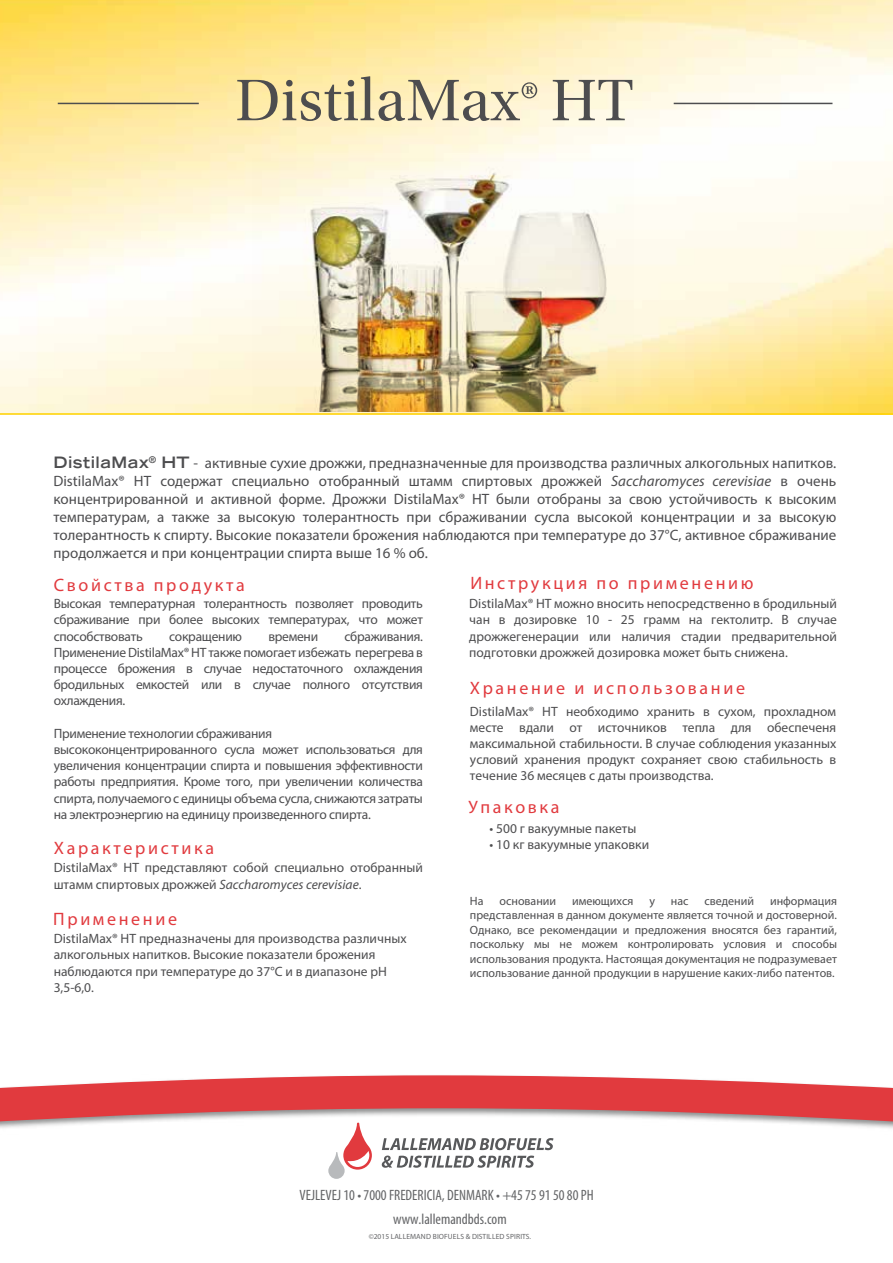
<style>
.page{position:relative;width:893px;height:1263px;background:#fff}
.page>*{position:absolute;margin:0;border:0;box-sizing:border-box;transform-origin:0 0}
.t1{font:61.5px "Utopia Std Subh";letter-spacing:.01em;color:#4d4d4f}
.t2{font:18px "Myriad Pro";letter-spacing:.145em;color:#e13a3e}
.t3{font:15px/18px "Myriad Pro";color:#4d4d4f;text-align:justify}
.t4{font:condensed 15px/23.7px "Myriad Pro";color:#636466;text-align:center}
.t5{font:13.5px/16.2px "Myriad Pro";letter-spacing:-.02em;color:#4d4d4f;text-align:justify}
.t6{font:13.5px/16.2px "Myriad Pro";color:#4d4d4f}
.t7{font:12px/14.4px "Myriad Pro";color:#4d4d4f;text-align:justify}
.t8{font:7.5px "Myriad Pro";letter-spacing:.02em;color:#636466}
.s1{font-size:79.5px}
.s2{font-family:"Trade Gothic LT Std";font-weight:700;font-stretch:expanded;font-size:15.75px}
.s3{font-style:italic}
</style>
<div class="page">
<img style="left:0;top:0;width:893px;height:413px">
<hr style="left:58px;top:103px;width:141px;height:1px;background:#4d4d4f">
<hr style="left:674px;top:103px;width:158px;height:1px;background:#4d4d4f">
<hr style="left:0;top:413px;width:893px;height:2px;background:#ffd200">
<svg style="left:0;top:1075px;width:893px;height:104px"></svg>
<img style="left:252px;top:158px;width:381px;height:254px">
<h1 class="t1" style="left:235px;top:67px;width:400px">DistilaMax<span class="s1">®</span> HT</h1>
<p class="t3" style="left:53px;top:454px;width:784px"><span class="s2">DistilaMax</span><sup>®</sup> <span class="s2">HT</span> - активные сухие дрожжи, предназначенные для производства различных алкогольных напитков.<br>DistilaMax® HT cодержат специально отобранный штамм спиртовых дрожжей <span class="s3">Saccharomyces cerevisiae</span> в очень концентрированной и активной форме. Дрожжи DistilaMax® HT были отобраны за свою устойчивость к высоким температурам, а также за высокую толерантность при сбраживании сусла высокой концентрации и за высокую толерантность к спирту. Высокие показатели брожения наблюдаются при температуре до 37°C, активное сбраживание продолжается и при концентрации спирта выше 16 % об.</p>
<p class="t5" style="left:54px;top:595px;width:371px">Высокая температурная толерантность позволяет проводить сбраживание при более высоких температурах, что может способствовать</p>
<h2 class="t2" style="left:54px;top:574px;width:193px">Свойства продукта</h2>
<h2 class="t2" style="left:470px;top:572px;width:285px">Инструкция по применению</h2>
<p class="t5" style="left:469px;top:595px;width:369px">DistilaMax® HT можно вносить непосредственно в бродильный чан в дозировке 10 - 25 грамм на гектолитр. В случае дрожжегенерации или наличия стадии предварительной подготовки дрожжей дозировка может быть снижена.</p>
<p class="t5" style="left:54px;top:628px;width:371px;text-indent:291px">сбраживания.<br>Применение DistilaMax® HT также помогает избежать перегрева в процессе брожения в случае недостаточного охлаждения бродильных емкостей или в случае полного отсутствия охлаждения.</p>
<p class="t5" style="left:54px;top:725px;width:371px;text-align:left">Применение технологии сбраживания высококонцентрированного сусла может использоваться для увеличения концентрации спирта и повышения эффективности работы предприятия. Кроме того, при увеличении количества спирта, получаемого с единицы объема сусла, снижаются затраты на электроэнергию на единицу произведенного спирта.</p>
<p class="t5" style="left:169px;top:628px;width:74px">сокращению</p>
<p class="t5" style="left:268px;top:628px;width:51px">времени</p>
<h2 class="t2" style="left:470px;top:677px;width:277px">Хранение и использование</h2>
<p class="t5" style="left:470px;top:703px;width:368px">DistilaMax® HT необходимо хранить в сухом, прохладном месте вдали от источников тепла для обеспеченя максимальной стабильности. В случае соблюдения указанных условий хранения продукт сохраняет свою стабильность в течение 36 месяцев с даты производства.</p>
<h2 class="t2" style="left:468px;top:796px;width:93px">Упаковка</h2>
<h2 class="t2" style="left:54px;top:836px;width:162px">Характеристика</h2>
<p class="t6" style="left:54px;top:860px;width:371px">DistilaMax® HT представляют собой специально отобранный штамм спиртовых дрожжей <span class="s3">Saccharomyces cerevisiae</span>.</p>
<h2 class="t2" style="left:53px;top:908px;width:125px">Применение</h2>
<p class="t6" style="left:54px;top:930px;width:354px">DistilaMax® HT предназначены для производства различных алкогольных напитков. Высокие показатели брожения наблюдаются при температуре до 37°C и в диапазоне pH 3,5-6,0.</p>
<p class="t6" style="left:489px;top:820px;width:148px">• 500 г вакуумные пакеты</p>
<p class="t6" style="left:489px;top:836px;width:161px">• 10 кг вакуумные упаковки</p>
<p class="t7" style="left:470px;top:893px;width:369px;text-indent:300px">информация представленная в данном документе является точной и достоверной.<br>Однако, все рекомендации и предложения вносятся без гарантий, поскольку мы не можем контролировать условия и способы использования продукта. Настоящая документация не подразумевает использование данной продукции в нарушение каких-либо патентов.</p>
<p class="t7" style="left:470px;top:893px;width:15px">На</p>
<p class="t7" style="left:499px;top:893px;width:58px">основании</p>
<p class="t7" style="left:572px;top:893px;width:63px">имеющихся</p>
<p class="t7" style="left:649px;top:893px;width:7px">у</p>
<p class="t7" style="left:671px;top:893px;width:19px">нас</p>
<p class="t7" style="left:704px;top:893px;width:51px">сведений</p>
<p class="t4" style="left:299px;top:1183px;width:296px">VEJLEVEJ 10 • 7000 FREDERICIA, DENMARK • +45 75 91 50 80 PH www.lallemandbds.com</p>
<p class="t8" style="left:369px;top:1232px;width:164px">©2015 LALLEMAND BIOFUELS &amp; DISTILLED SPIRITS.</p>
</div>
